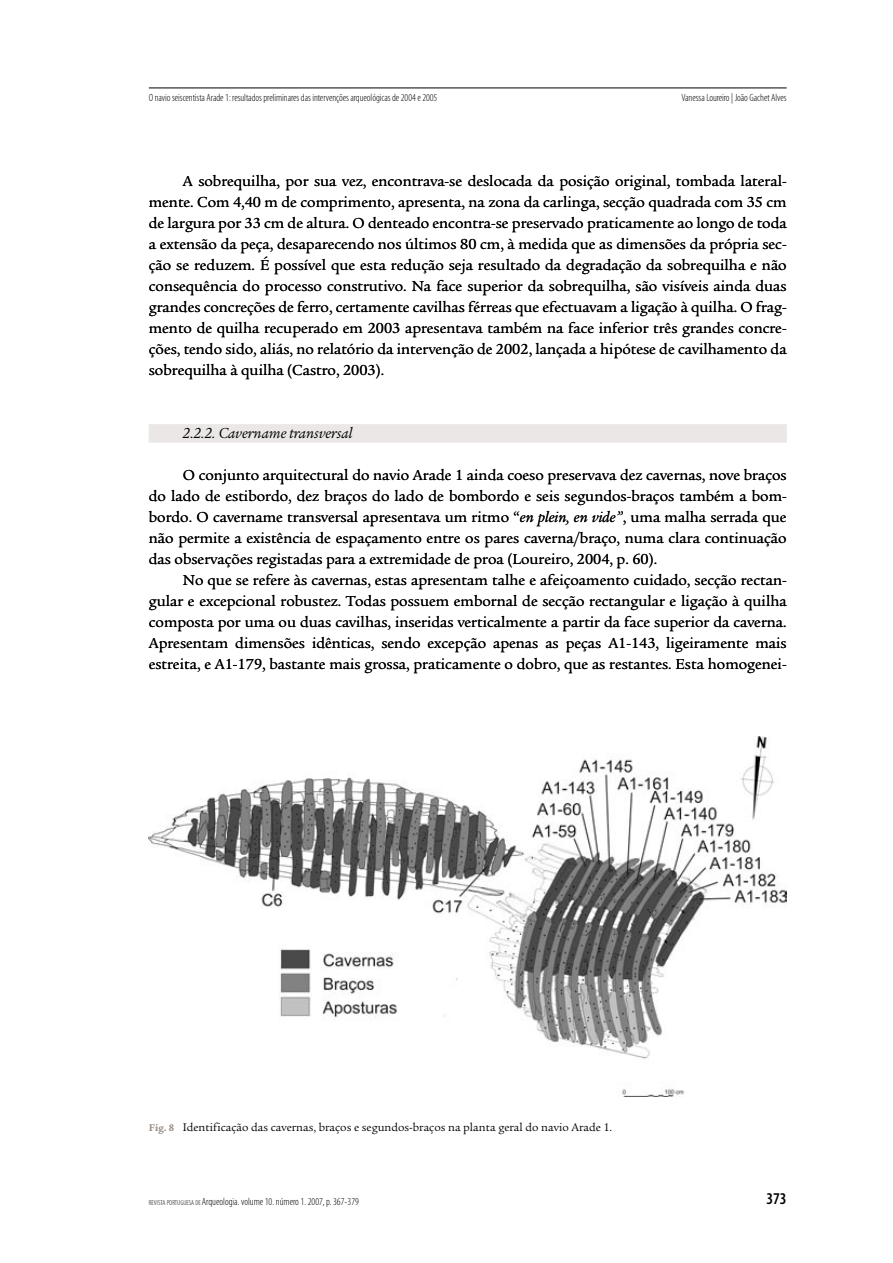
<style>
.page{position:relative;width:893px;height:1263px;background:#fff}
.page>*{position:absolute;margin:0;border:0;box-sizing:border-box;transform-origin:0 0}
.t1{font:600 condensed 16.5px "Myriad Pro";color:#000}
.t2{font:15.75px/21px "Legacy Serif";color:#000;text-align:justify}
.t3{font:italic 15.75px "Legacy Serif";letter-spacing:-.005em;color:#000}
.t4{font:12px "Legacy Serif";color:#000}
.t5{font:300 condensed 10.5px "Myriad Pro";letter-spacing:-.005em;color:#000}
.s1{font-style:italic}
.s2{font-weight:700;font-size:10.5px;color:#978981}
.s3{font-size:7.2px}
</style>
<div class="page">
<hr style="left:149px;top:88px;width:638px;height:1px;background:#000">
<div style="left:149px;top:424px;width:638px;height:18px;background:#eae7e6"></div>
<img style="left:149px;top:736px;width:638px;height:361px">
<p class="t5" style="left:149px;top:92px;width:290px">O navio seiscentista Arade 1: resultados preliminares das intervenções arqueológicas de 2004 e 2005</p>
<p class="t5" style="left:682px;top:92px;width:107px">Vanessa Loureiro | João Gachet Alves</p>
<p class="t2" style="left:149px;top:171px;width:639px;text-indent:34px">A sobrequilha, por sua vez, encontrava-se deslocada da posição original, tombada lateral&shy;mente. Com 4,40 m de comprimento, apresenta, na zona da carlinga, secção quadrada com 35 cm de largura por 33 cm de altura. O denteado encontra-se preservado praticamente ao longo de toda a extensão da peça, desaparecendo nos últimos 80 cm, à medida que as dimensões da própria sec&shy;ção se reduzem. É possível que esta redução seja resultado da degradação da sobrequilha e não consequência do processo construtivo. Na face superior da sobrequilha, são visíveis ainda duas grandes concreções de ferro, certamente cavilhas férreas que efectuavam a ligação à quilha. O frag&shy;mento de quilha recuperado em 2003 apresentava também na face inferior três grandes concre&shy;ções, tendo sido, aliás, no relatório da intervenção de 2002, lançada a hipótese de cavilhamento da sobrequilha à quilha (Castro, 2003).</p>
<p class="t3" style="left:183px;top:424px;width:171px">2.2.2. Cavername transversal</p>
<p class="t2" style="left:149px;top:465px;width:639px;text-indent:34px">O conjunto arquitectural do navio Arade 1 ainda coeso preservava dez cavernas, nove braços do lado de estibordo, dez braços do lado de bombordo e seis segundos-braços também a bom&shy;bordo. O cavername transversal apresentava um ritmo “<span class="s1">en plein, en vide”</span>, uma malha serrada que não permite a existência de espaçamento entre os pares caverna/braço, numa clara continuação das observações registadas para a extremidade de proa (Loureiro, 2004, p. 60).</p>
<p class="t2" style="left:149px;top:570px;width:639px;text-indent:34px">No que se refere às cavernas, estas apresentam talhe e afeiçoamento cuidado, secção rectan&shy;gular e excepcional robustez. Todas possuem embornal de secção rectangular e ligação à quilha composta por uma ou duas cavilhas, inseridas verticalmente a partir da face superior da caverna.<br>Apresentam dimensões idênticas, sendo excepção apenas as peças A1-143, ligeiramente mais estreita, e A1-179, bastante mais grossa, praticamente o dobro, que as restantes. Esta homogenei-</p>
<p class="t4" style="left:149px;top:1120px;width:465px"><span class="s2">Fig. 8</span> Identificação das cavernas, braços e segundos-braços na planta geral do navio Arade 1.</p>
<p class="t5" style="left:149px;top:1195px;width:212px"><span class="s3">REVISTA PORTUGUESA DE</span> Arqueologia. volume 10. número 1. 2007, p. 367-379</p>
<p class="t1" style="left:766px;top:1188px;width:22px">373</p>
</div>
